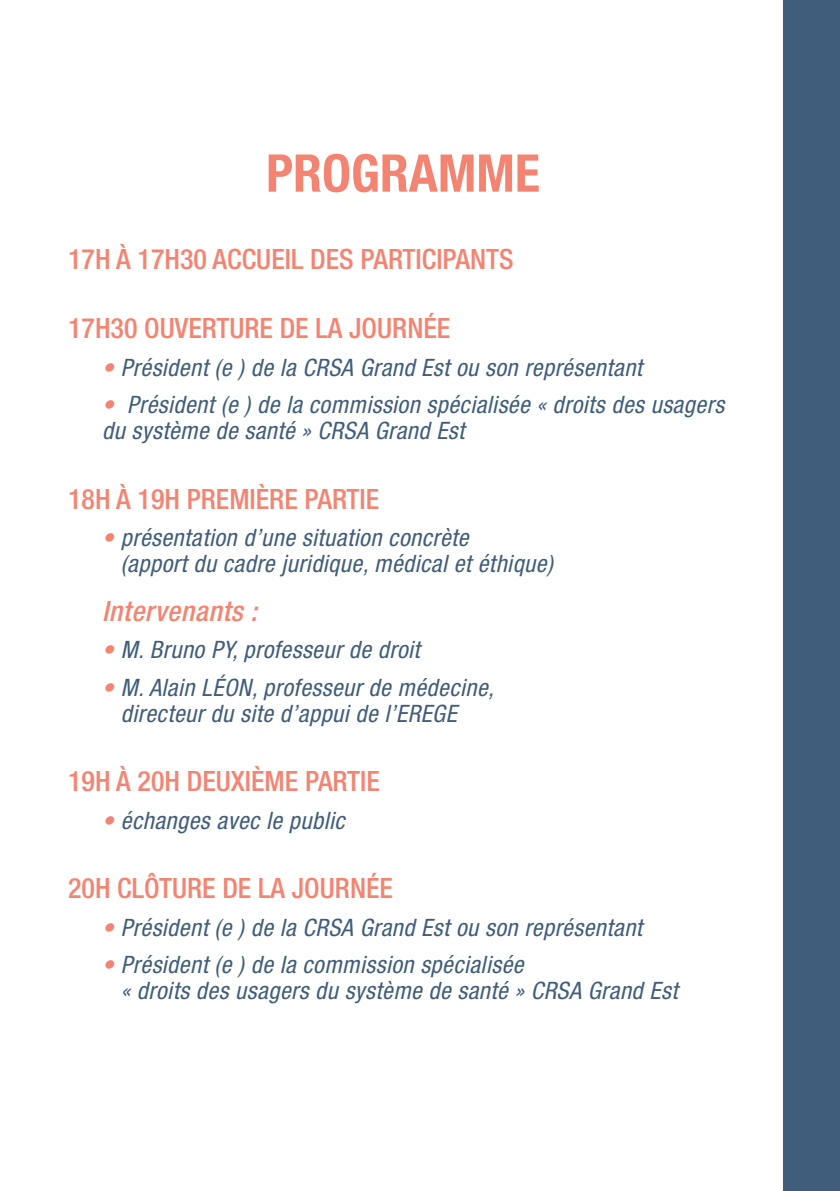
<style>
.page{position:relative;width:840px;height:1191px;background:#fff}
.page>*{position:absolute;margin:0;border:0;box-sizing:border-box;transform-origin:0 0}
.t1{font:700 condensed 52px "Helvetica Neue LT Std";color:#f48472}
.t2{font:500 condensed 28px "Helvetica Neue LT Std";color:#f48472}
.t3{font:italic 500 condensed 28px "Helvetica Neue LT Std";letter-spacing:.02em;color:#f48472}
.t4{font:italic condensed 24px/26px "Helvetica Neue LT Std";letter-spacing:.02em;color:#405d7b}
.s1{color:#f48472}
</style>
<div class="page">
<div style="left:782px;top:0;width:57px;height:1191px;background:#405d7b"></div>
<h1 class="t1" style="left:266px;top:142px;width:275px">PROGRAMME</h1>
<p class="t2" style="left:68px;top:242px;width:447px">17H À 17H30 ACCUEIL DES PARTICIPANTS</p>
<p class="t2" style="left:68px;top:312px;width:383px">17H30 OUVERTURE DE LA JOURNÉE</p>
<p class="t4" style="left:102px;top:355px;width:541px"><span class="s1">•</span> Président (e ) de la CRSA Grand Est ou son représentant</p>
<p class="t4" style="left:102px;top:392px;width:623px"><span class="s1">•</span> Président (e ) de la commission spécialisée « droits des usagers du système de santé » CRSA Grand Est</p>
<p class="t2" style="left:68px;top:482px;width:312px">18H À 19H PREMIÈRE PARTIE</p>
<p class="t4" style="left:121px;top:525px;width:433px;text-indent:-19px"><span class="s1">•</span> présentation d’une situation concrète<br>(apport du cadre juridique, médical et éthique)</p>
<p class="t3" style="left:102px;top:594px;width:156px">Intervenants :</p>
<p class="t4" style="left:102px;top:637px;width:319px"><span class="s1">•</span> M. Bruno PY, professeur de droit</p>
<p class="t4" style="left:121px;top:674px;width:374px;text-indent:-19px"><span class="s1">•</span> M. Alain LÉON, professeur de médecine, directeur du site d’appui de l’EREGE</p>
<p class="t2" style="left:68px;top:764px;width:313px">19H À 20H DEUXIÈME PARTIE</p>
<p class="t4" style="left:102px;top:807px;width:244px"><span class="s1">•</span> échanges avec le public</p>
<p class="t2" style="left:68px;top:871px;width:326px">20H CLÔTURE DE LA JOURNÉE</p>
<p class="t4" style="left:102px;top:914px;width:541px"><span class="s1">•</span> Président (e ) de la CRSA Grand Est ou son représentant</p>
<p class="t4" style="left:121px;top:952px;width:558px;text-indent:-19px"><span class="s1">•</span> Président (e ) de la commission spécialisée<br>« droits des usagers du système de santé » CRSA Grand Est</p>
</div>
